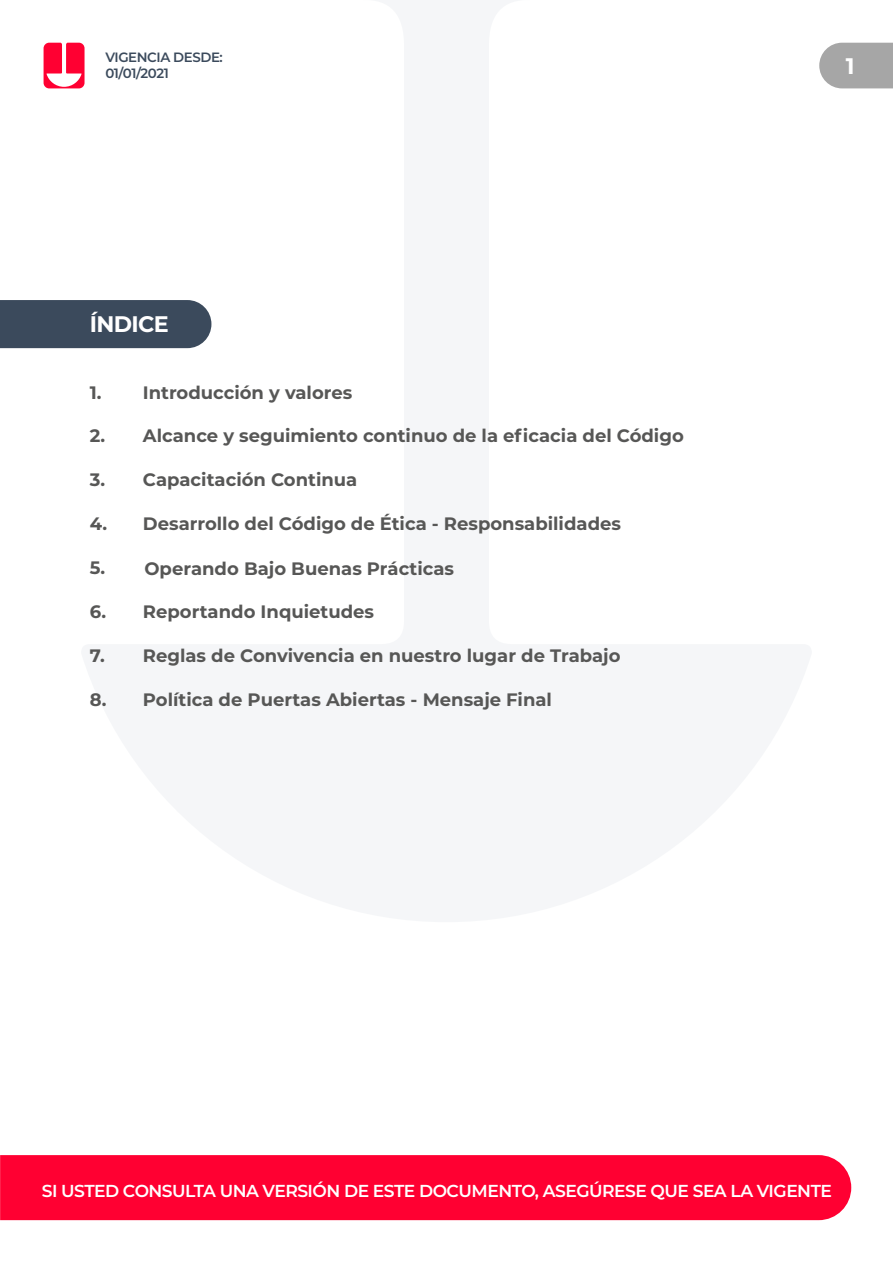
<style>
.page{position:relative;width:893px;height:1263px;background:#fff}
.page>*{position:absolute;margin:0;border:0;box-sizing:border-box;transform-origin:0 0}
.t1{font:700 22.5px "Montserrat";letter-spacing:-.03em;color:#fff}
.t2{font:700 18px "Montserrat";color:#575756}
.t3{font:600 17.25px "Montserrat";letter-spacing:-.03em;color:#fff}
.t4{font:600 13.5px/16.2px "Montserrat";letter-spacing:-.03em;color:#3b4a5c}
</style>
<div class="page">
<div style="left:0;top:1155px;width:851px;height:65px;background:#ff0032"></div>
<svg style="left:44px;top:43px;width:41px;height:45px"></svg>
<div style="left:0;top:300px;width:211px;height:48px;background:#3b4a5c"></div>
<svg style="left:819px;top:43px;width:74px;height:45px;background:#ababab"></svg>
<p class="t4" style="left:105px;top:49px;width:119px">VIGENCIA DESDE:<br>01/01/2021</p>
<p class="t1" style="left:90px;top:308px;width:80px">ÍNDICE</p>
<p class="t2" style="left:90px;top:379px;width:264px">1. Introducción y valores</p>
<p class="t2" style="left:90px;top:423px;width:595px">2. Alcance y seguimiento continuo de la eficacia del Código</p>
<p class="t2" style="left:90px;top:467px;width:269px">3. Capacitación Continua</p>
<p class="t2" style="left:90px;top:511px;width:533px">4. Desarrollo del Código de Ética - Responsabilidades</p>
<p class="t2" style="left:90px;top:555px;width:366px">5. Operando Bajo Buenas Prácticas</p>
<p class="t2" style="left:90px;top:599px;width:286px">6. Reportando Inquietudes</p>
<p class="t2" style="left:90px;top:643px;width:532px">7. Reglas de Convivencia en nuestro lugar de Trabajo</p>
<p class="t2" style="left:90px;top:687px;width:464px">8. Política de Puertas Abiertas - Mensaje Final</p>
<p class="t1" style="left:846px;top:50px;width:10px">1</p>
<p class="t3" style="left:42px;top:1179px;width:792px">SI USTED CONSULTA UNA VERSIÓN DE ESTE DOCUMENTO, ASEGÚRESE QUE SEA LA VIGENTE</p>
</div>
